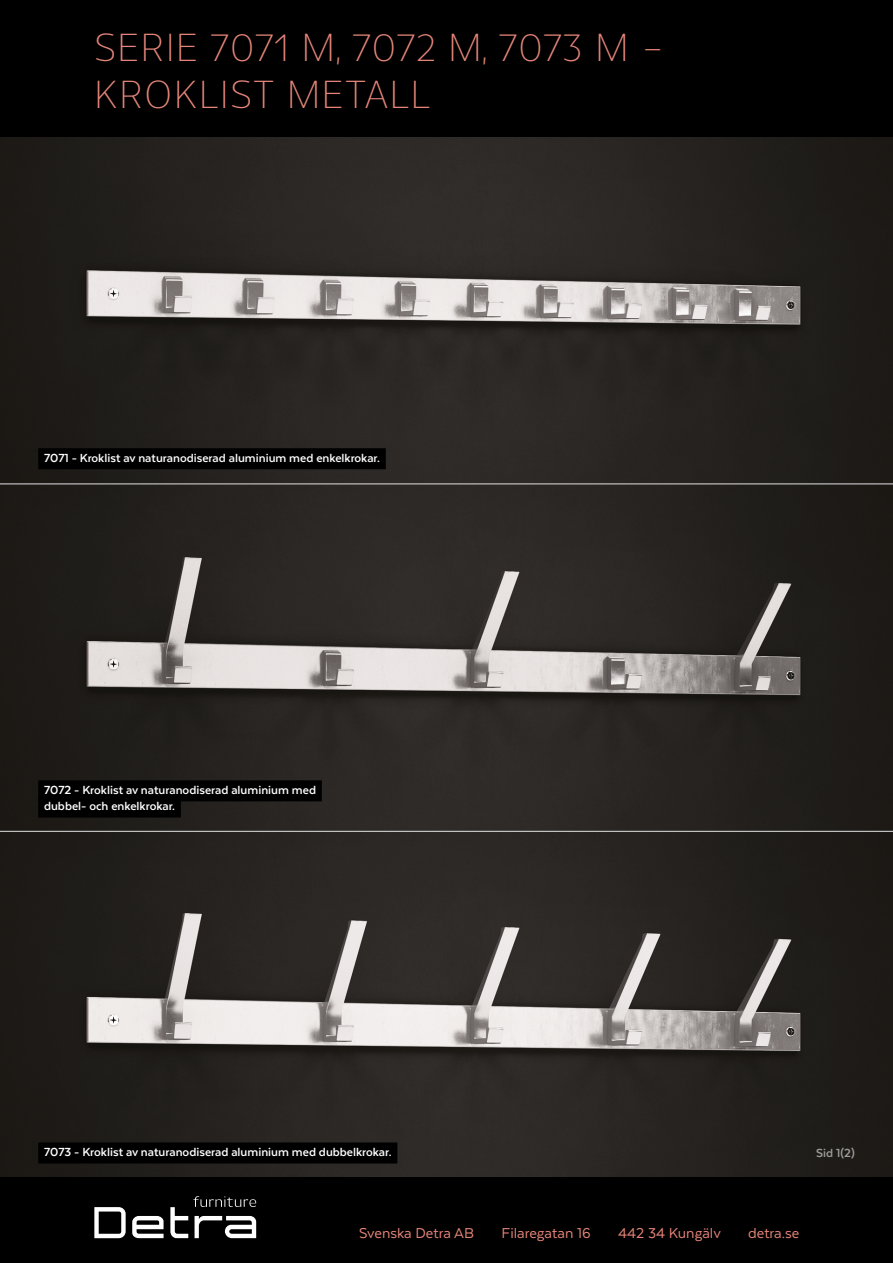
<style>
.page{position:relative;width:893px;height:1263px;background:#fff}
.page>*{position:absolute;margin:0;border:0;box-sizing:border-box;transform-origin:0 0}
.t1{font:300 39px/46.8px "Uniman";letter-spacing:.01em;color:#e58579}
.t2{font:16.5px "Texta";color:#e58579}
.t3{font:700 13.5px/16.2px "Texta";color:#fff}
.t4{font:700 13.5px "Texta";color:#9d9d9c}
</style>
<div class="page">
<div style="left:0;top:0;width:893px;height:139px;background:#000"></div>
<img style="left:0;top:137px;width:893px;height:1041px">
<div style="left:0;top:1178px;width:893px;height:85px;background:#000"></div>
<svg style="left:94px;top:1207px;width:32px;height:31px"></svg>
<svg style="left:170px;top:1196px;width:86px;height:42px"></svg>
<svg style="left:132px;top:1216px;width:32px;height:22px"></svg>
<div style="left:38px;top:448px;width:348px;height:21px;background:#000"></div>
<div style="left:38px;top:780px;width:284px;height:21px;background:#000"></div>
<div style="left:38px;top:796px;width:143px;height:21px;background:#000"></div>
<div style="left:38px;top:1142px;width:359px;height:21px;background:#000"></div>
<hr style="left:0;top:483px;width:893px;height:1px;background:#e3e3e3">
<hr style="left:0;top:831px;width:893px;height:1px;background:#e3e3e3">
<h1 class="t1" style="left:94px;top:22px;width:572px">SERIE 7071 M, 7072 M, 7073 M –<br>KROKLIST METALL</h1>
<p class="t3" style="left:44px;top:449px;width:337px">7071 - Kroklist av naturanodiserad aluminium med enkelkrokar.</p>
<p class="t3" style="left:44px;top:781px;width:273px">7072 - Kroklist av naturanodiserad aluminium med dubbel- och enkelkrokar.</p>
<p class="t3" style="left:44px;top:1144px;width:349px">7073 - Kroklist av naturanodiserad aluminium med dubbelkrokar.</p>
<p class="t4" style="left:816px;top:1146px;width:40px">Sid 1(2)</p>
<p class="t2" style="left:359px;top:1225px;width:117px">Svenska Detra AB</p>
<p class="t2" style="left:502px;top:1225px;width:90px">Filaregatan 16</p>
<p class="t2" style="left:618px;top:1225px;width:104px">442 34 Kungälv</p>
<p class="t2" style="left:748px;top:1225px;width:53px">detra.se</p>
</div>
